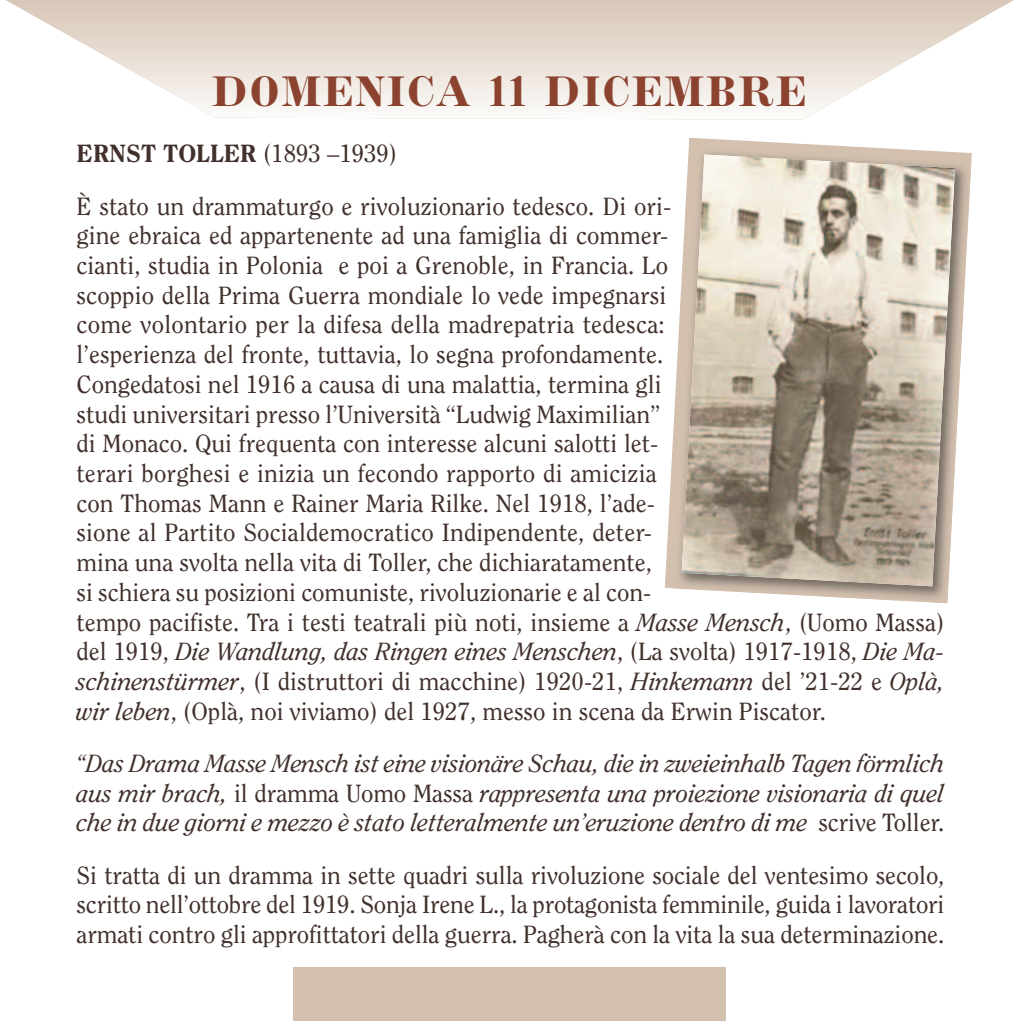
<style>
.page{position:relative;width:1021px;height:1021px;background:#fff}
.page>*{position:absolute;margin:0;border:0;box-sizing:border-box;transform-origin:0 0}
.t1{font:700 42.3px "Inflex";letter-spacing:.06em;color:#8b4330;scale:.85 1}
.t2{font:24.75px/29.7px "Clearface Std";color:#41302b}
.t3{font:italic 24.75px/29.7px "Clearface Std";letter-spacing:-.005em;color:#41302b;text-align:justify}
.s1{font-weight:800}
.s2{font-style:italic}
.s3{font-style:normal}
</style>
<div class="page">
<svg style="left:6px;top:0;width:1008px;height:120px"></svg>
<div style="left:293px;top:967px;width:432px;height:53px;background:#d3c0af"></div>
<svg style="left:665px;top:138px;width:156px;height:451px"></svg>
<img style="left:671px;top:145px;width:300px;height:458px">
<img style="left:681px;top:154px;width:274px;height:432px">
<h1 class="t1" style="left:211px;top:77px;width:701px">DOMENICA 11 DICEMBRE</h1>
<p class="t2" style="left:77px;top:129px;width:596px;line-height:52.2px"><span class="s1">ERNST TOLLER</span> (1893 –1939)<br>È stato un drammaturgo e rivoluzionario tedesco. Di ori-</p>
<p class="t2" style="left:76px;top:222px;width:869px">gine ebraica ed appartenente ad una famiglia di commer-<br>cianti, studia in Polonia e poi a Grenoble, in Francia. Lo<br>scoppio della Prima Guerra mondiale lo vede impegnarsi<br>come volontario per la difesa della madrepatria tedesca:<br>l’esperienza del fronte, tuttavia, lo segna profondamente.<br>Congedatosi nel 1916 a causa di una malattia, termina gli<br>studi universitari presso l’Università “Ludwig Maximilian”<br>di Monaco. Qui frequenta con interesse alcuni salotti let-<br>terari borghesi e inizia un fecondo rapporto di amicizia<br>con Thomas Mann e Rainer Maria Rilke. Nel 1918, l’ade-<br>sione al Partito Socialdemocratico Indipendente, deter-<br>mina una svolta nella vita di Toller, che dichiaratamente,<br>si schiera su posizioni comuniste, rivoluzionarie e al con-<br>tempo pacifiste. Tra i testi teatrali più noti, insieme a <span class="s2">Masse Mensch</span>, (Uomo Massa) del 1919, <span class="s2">Die Wandlung, das Ringen eines Menschen</span>, (La svolta) 1917-1918, <span class="s2">Die Ma&shy;schinenstürmer</span>, (I distruttori di macchine) 1920-21, <span class="s2">Hinkemann</span> del ’21-22 e <span class="s2">Oplà, wir leben</span>, (Oplà, noi viviamo) del 1927, messo in scena da Erwin Piscator.</p>
<p class="t3" style="left:77px;top:750px;width:869px">“Das Drama Masse Mensch ist eine visionäre Schau, die in zweieinhalb Tagen förmlich aus mir brach, <span class="s3">il dramma Uomo Massa</span> rappresenta una proiezione visionaria di quel che in due giorni e mezzo è stato letteralmente un’eruzione dentro di me <span class="s3">scrive Toller.</span></p>
<p class="t2" style="left:76px;top:861px;width:869px;text-align:justify">Si tratta di un dramma in sette quadri sulla rivoluzione sociale del ventesimo secolo, scritto nell’ottobre del 1919. Sonja Irene L., la protagonista femminile, guida i lavoratori armati contro gli approfittatori della guerra. Pagherà con la vita la sua determinazione.</p>
</div>
